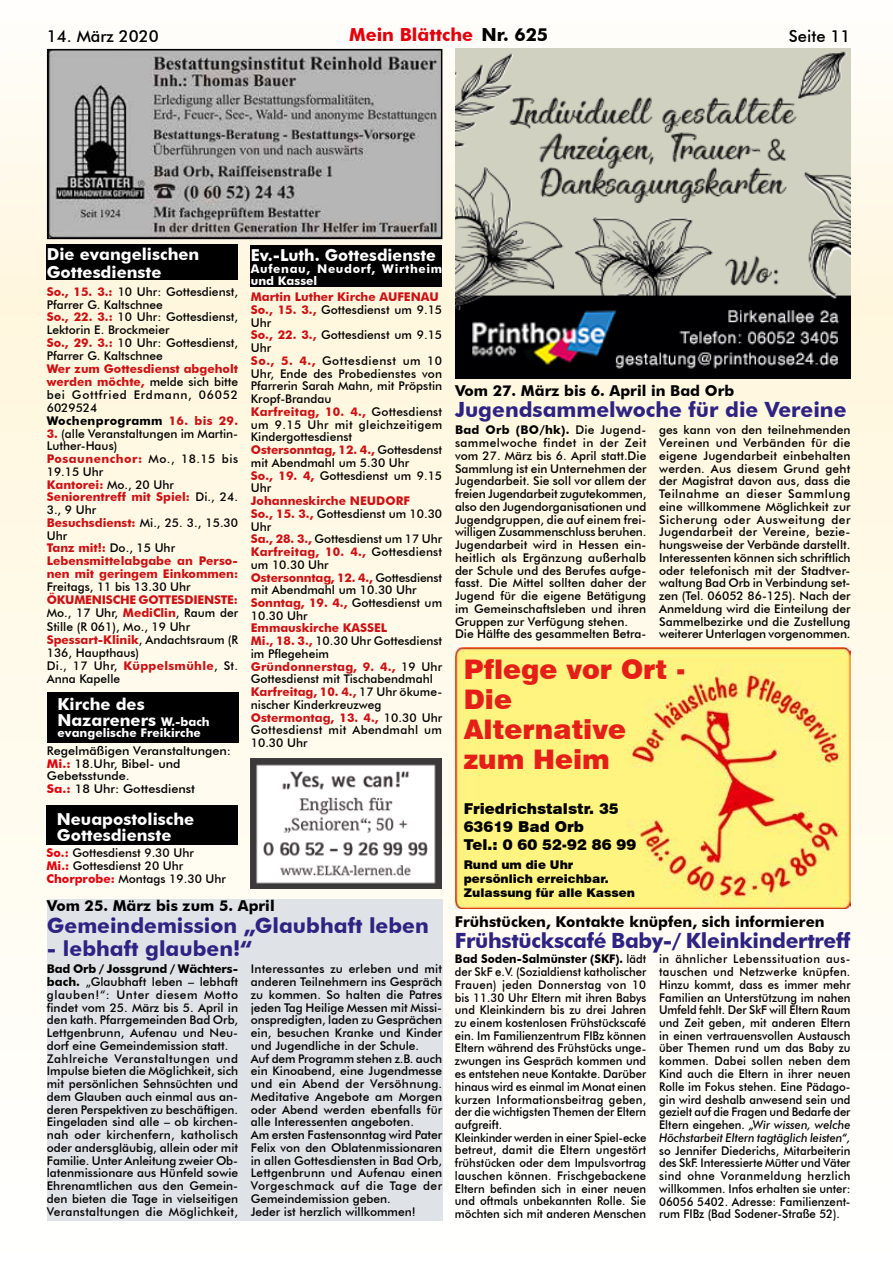
<style>
.page{position:relative;width:893px;height:1263px;background:#fff}
.page>*{position:absolute;margin:0;border:0;box-sizing:border-box;transform-origin:0 0}
.t1{font:900 27px/30px "Swiss 721 BT";color:#e51f18}
.t2{font:700 21px "Futura BT";color:#2e2382}
.t3{font:700 18px "Futura BT";color:#e3000b}
.t4{font:700 16.5px/16.5px "Futura BT";color:#fff}
.t5{font:500 16.5px "Futura BT";color:#000}
.t6{font:700 15px "Futura BT";color:#000}
.t7{font:900 15px/18px "Swiss 721 BT";color:#000}
.t8{font:500 12px/12.8px "Futura BT";color:#000}
.t9{font:500 12px/12.8px "Futura BT";color:#000;text-align:justify;scale:.95 1}
.t10{font:700 12px/12.8px "Futura BT";color:#cd1013}
.t11{font:500 12px/12.8px "Futura BT";color:#000;scale:1.05 1}
.t12{font:900 12px/14.4px "Swiss 721 BT";color:#000}
.t13{font:700 12px/12px "Futura BT";letter-spacing:.055em;color:#fff}
.t14{font:700 12px "Futura BT";color:#fff}
.s1{color:#000}
.s2{font-weight:700;color:#cd1013}
.s3{font-weight:500;color:#000}
.s4{font-size:12px}
.s5{font-weight:700;color:#e3000b}
.s6{font-weight:700}
.s7{font-style:italic}
</style>
<div class="page">
<img style="left:0;top:48px;width:893px;height:1173px">
<div style="left:47px;top:899px;width:395px;height:321px;background:#dfe3e7"></div>
<div style="left:47px;top:245px;width:191px;height:35px;background:#000"></div>
<div style="left:47px;top:805px;width:191px;height:39px;background:#000"></div>
<div style="left:47px;top:693px;width:191px;height:50px;background:#000"></div>
<div style="left:251px;top:245px;width:191px;height:41px;background:#000"></div>
<img style="left:50px;top:52px;width:389px;height:184px">
<div style="left:47px;top:49px;width:395px;height:190px;border:2px solid #000"></div>
<img style="left:455px;top:49px;width:395px;height:329px">
<img style="left:455px;top:647px;width:395px;height:262px">
<img style="left:251px;top:758px;width:191px;height:130px">
<h3 class="t5" style="left:47px;top:26px;width:114px">14. März 2020</h3>
<h3 class="t3" style="left:349px;top:24px;width:201px">Mein Blättche <span class="s1">Nr. 625</span></h3>
<h3 class="t5" style="left:789px;top:26px;width:63px">Seite 11</h3>
<h3 class="t4" style="left:47px;top:245px;width:154px;line-height:17.7px">Die evangelischen<br>Gottesdienste</h3>
<p class="t8" style="left:47px;top:285px;width:193px"><span class="s2">So., 15. 3.:</span> 10 Uhr: Gottesdienst,<br>Pfarrer G. Kaltschnee<br><span class="s2">So., 22. 3.:</span> 10 Uhr: Gottesdienst,<br>Lektorin E. Brockmeier<br><span class="s2">So., 29. 3.:</span> 10 Uhr: Gottesdienst,<br>Pfarrer G. Kaltschnee</p>
<p class="t10" style="left:47px;top:362px;width:193px">Wer zum Gottesdienst abgeholt werden möchte, <span class="s3">melde sich bitte bei Gottfried Erdmann, 06052<br>6029524<br></span><span class="s1">Wochenprogramm</span> 16. bis 29.</p>
<p class="t10" style="left:47px;top:427px;width:193px">3. <span class="s3">(alle Veranstaltungen im Martin-<br>Luther-Haus)<br></span>Posaunenchor: <span class="s3">Mo., 18.15 bis<br>19.15 Uhr<br></span>Kantorei: <span class="s3">Mo., 20 Uhr<br></span>Seniorentreff mit Spiel: <span class="s3">Di., 24.<br>3., 9 Uhr<br></span>Besuchsdienst: <span class="s3">Mi., 25. 3., 15.30<br>Uhr<br></span>Tanz mit!: <span class="s3">Do., 15 Uhr<br></span>Lebensmittelabgabe an Perso&shy;nen mit geringem Einkommen:</p>
<p class="t8" style="left:47px;top:581px;width:145px">Freitags, 11 bis 13.30 Uhr</p>
<p class="t8" style="left:47px;top:593px;width:193px"><span class="s2">ÖKUMENISCHE GOTTESDIENSTE:<br></span>Mo., 17 Uhr, <span class="s2">MediClin</span>, Raum der<br>Stille (R 061), Mo., 19 Uhr<br><span class="s2">Spessart-Klinik</span>, Andachtsraum (R<br>136, Haupthaus)<br>Di., 17 Uhr, <span class="s2">Küppelsmühle</span>, St.<br>Anna Kapelle</p>
<h3 class="t4" style="left:58px;top:696px;width:154px">Kirche des<br>Nazareners <span class="s4">W.-bach</span></h3>
<p class="t14" style="left:58px;top:725px;width:145px">evangelische Freikirche</p>
<p class="t11" style="left:47px;top:744px;width:177px">Regelmäßigen Veranstaltungen:<br><span class="s5">Mi.:</span> 18.Uhr, Bibel- und<br>Gebetsstunde.<br><span class="s5">Sa.:</span> 18 Uhr: Gottesdienst</p>
<h3 class="t4" style="left:57px;top:811px;width:139px">Neuapostolische<br>Gottesdienste</h3>
<p class="t8" style="left:47px;top:846px;width:181px"><span class="s5">So.:</span> Gottesdienst 9.30 Uhr<br><span class="s5">Mi.:</span> Gottesdienst 20 Uhr<br><span class="s5">Chorprobe:</span> Montags 19.30 Uhr</p>
<h3 class="t4" style="left:251px;top:247px;width:187px">Ev.-Luth. Gottesdienste</h3>
<p class="t13" style="left:251px;top:263px;width:193px">Aufenau, Neudorf, Wirtheim und Kassel</p>
<p class="t8" style="left:251px;top:290px;width:193px"><span class="s2">Martin Luther Kirche AUFENAU<br>So., 15. 3.,</span> Gottesdienst um 9.15<br>Uhr<br><span class="s2">So., 22. 3.,</span> Gottesdienst um 9.15<br>Uhr<br><span class="s2">So., 5. 4.,</span> Gottesdienst um 10<br>Uhr, Ende des Probedienstes von<br>Pfarrerin Sarah Mahn, mit Pröpstin<br>Kropf-Brandau<br><span class="s2">Karfreitag, 10. 4.,</span> Gottesdienst um 9.15 Uhr mit gleichzeitigem<br>Kindergottesdienst<br><span class="s2">Ostersonntag, 12. 4.,</span> Gottesdenst mit Abendmahl um 5.30 Uhr<br><span class="s2">So., 19. 4,</span> Gottesdienst um 9.15<br>Uhr</p>
<p class="t8" style="left:251px;top:494px;width:193px"><span class="s2">Johanneskirche NEUDORF<br>So., 15. 3.,</span> Gottesdienst um 10.30<br>Uhr<br><span class="s2">Sa., 28. 3.,</span> Gottesdienst um 17 Uhr<br><span class="s2">Karfreitag, 10. 4.,</span> Gottesdienst um 10.30 Uhr<br><span class="s2">Ostersonntag, 12. 4.,</span> Gottesdienst mit Abendmahl um 10.30 Uhr<br><span class="s2">Sonntag, 19. 4.,</span> Gottesdienst um<br>10.30 Uhr</p>
<p class="t8" style="left:251px;top:622px;width:193px"><span class="s2">Emmauskirche KASSEL<br>Mi., 18. 3.,</span> 10.30 Uhr Gottesdienst im Pflegeheim<br><span class="s2">Gründonnerstag, 9. 4.,</span> 19 Uhr<br>Gottesdienst mit Tischabendmahl<br><span class="s2">Karfreitag, 10. 4.,</span> 17 Uhr ökume&shy;nischer Kinderkreuzweg<br><span class="s2">Ostermontag, 13. 4.,</span> 10.30 Uhr<br>Gottesdienst mit Abendmahl um<br>10.30 Uhr</p>
<p class="t6" style="left:47px;top:896px;width:229px">Vom 25. März bis zum 5. April</p>
<h2 class="t2" style="left:47px;top:913px;width:383px">Gemeindemission „Glaubhaft leben</h2>
<h2 class="t2" style="left:47px;top:935px;width:207px">- lebhaft glauben!“</h2>
<p class="t8" style="left:47px;top:963px;width:193px"><span class="s6">Bad Orb / Jossgrund / Wächters&shy;bach.</span> „Glaubhaft leben – lebhaft glauben!“: Unter diesem Motto findet vom 25. März bis 5. April in den kath. Pfarrgemeinden Bad Orb, Lettgenbrunn, Aufenau und Neu&shy;dorf eine Gemeindemission statt.<br>Zahlreiche Veranstaltungen und Impulse bieten die Möglichkeit, sich mit persönlichen Sehnsüchten und dem Glauben auch einmal aus an&shy;deren Perspektiven zu beschäftigen.<br>Eingeladen sind alle – ob kirchen&shy;nah oder kirchenfern, katholisch oder andersgläubig, allein oder mit Familie. Unter Anleitung zweier Ob&shy;latenmissionare aus Hünfeld sowie Ehrenamtlichen aus den Gemein&shy;den bieten die Tage in vielseitigen Veranstaltungen die Möglichkeit,</p>
<p class="t8" style="left:251px;top:963px;width:193px">Interessantes zu erleben und mit anderen Teilnehmern ins Gespräch zu kommen. So halten die Patres jeden Tag Heilige Messen mit Missi&shy;onspredigten, laden zu Gesprächen ein, besuchen Kranke und Kinder und Jugendliche in der Schule.<br>Auf dem Programm stehen z.B. auch ein Kinoabend, eine Jugendmesse und ein Abend der Versöhnung.<br>Meditative Angebote am Morgen oder Abend werden ebenfalls für alle Interessenten angeboten.<br>Am ersten Fastensonntag wird Pater<br>Felix von den Oblatenmissionaren in allen Gottesdiensten in Bad Orb,<br>Lettgenbrunn und Aufenau einen<br>Vorgeschmack auf die Tage der<br>Gemeindemission geben.<br>Jeder ist herzlich willkommen!</p>
<p class="t6" style="left:455px;top:382px;width:281px">Vom 27. März bis 6. April in Bad Orb</p>
<h2 class="t2" style="left:455px;top:397px;width:393px">Jugendsammelwoche für die Vereine</h2>
<p class="t8" style="left:659px;top:424px;width:193px;text-align:justify">ges kann von den teilnehmenden Vereinen und Verbänden für die eigene Jugendarbeit einbehalten werden. Aus diesem Grund geht der Magistrat davon aus, dass die Teilnahme an dieser Sammlung eine willkommene Möglichkeit zur Sicherung oder Ausweitung der Jugendarbeit der Vereine, bezie&shy;hungsweise der Verbände darstellt.<br>Interessenten können sich schriftlich oder telefonisch mit der Stadtver&shy;waltung Bad Orb in Verbindung set&shy;zen (Tel. 06052 86-125). Nach der Anmeldung wird die Einteilung der Sammelbezirke und die Zustellung weiterer Unterlagen vorgenommen.</p>
<p class="t8" style="left:455px;top:424px;width:193px"><span class="s6">Bad Orb (BO/hk).</span> Die Jugend&shy;sammelwoche findet in der Zeit vom 27. März bis 6. April statt.Die Sammlung ist ein Unternehmen der Jugendarbeit. Sie soll vor allem der freien Jugendarbeit zugutekommen, also den Jugendorganisationen und Jugendgruppen, die auf einem frei&shy;willigen Zusammenschluss beruhen.<br>Jugendarbeit wird in Hessen ein&shy;heitlich als Ergänzung außerhalb der Schule und des Berufes aufge&shy;fasst. Die Mittel sollten daher der Jugend für die eigene Betätigung im Gemeinschaftsleben und ihren Gruppen zur Verfügung stehen.<br>Die Hälfte des gesammelten Betra-</p>
<h1 class="t1" style="left:464px;top:654px;width:223px">Pflege vor Ort -<br>Die<br>Alternative zum Heim</h1>
<p class="t7" style="left:464px;top:799px;width:174px">Friedrichstalstr. 35<br>63619 Bad Orb<br>Tel.: 0 60 52-92 86 99</p>
<p class="t12" style="left:464px;top:857px;width:173px">Rund um die Uhr persönlich erreichbar.<br>Zulassung für alle Kassen</p>
<p class="t6" style="left:455px;top:912px;width:371px">Frühstücken, Kontakte knüpfen, sich informieren</p>
<h2 class="t2" style="left:455px;top:927px;width:397px">Frühstückscafé Baby-/ Kleinkindertreff</h2>
<p class="t9" style="left:455px;top:952px;width:203px;text-align:left"><span class="s6">Bad Soden-Salmünster (SKF).</span> lädt der SkF e.V. (Sozialdienst katholischer Frauen) jeden Donnerstag von 10 bis 11.30 Uhr Eltern mit ihren Babys und Kleinkindern bis zu drei Jahren zu einem kostenlosen Frühstückscafé ein. Im Familienzentrum FIBz können Eltern während des Frühstücks unge&shy;zwungen ins Gespräch kommen und es entstehen neue Kontakte. Darüber hinaus wird es einmal im Monat einen kurzen Informationsbeitrag geben, der die wichtigsten Themen der Eltern aufgreift.<br>Kleinkinder werden in einer Spiel-ecke betreut, damit die Eltern ungestört frühstücken oder dem Impulsvortrag lauschen können. Frischgebackene Eltern befinden sich in einer neuen und oftmals unbekannten Rolle. Sie möchten sich mit anderen Menschen</p>
<p class="t9" style="left:659px;top:952px;width:203px">in ähnlicher Lebenssituation aus&shy;tauschen und Netzwerke knüpfen.<br>Hinzu kommt, dass es immer mehr Familien an Unterstützung im nahen Umfeld fehlt. Der SkF will Eltern Raum und Zeit geben, mit anderen Eltern in einen vertrauensvollen Austausch über Themen rund um das Baby zu kommen. Dabei sollen neben dem Kind auch die Eltern in ihrer neuen Rolle im Fokus stehen. Eine Pädago&shy;gin wird deshalb anwesend sein und gezielt auf die Fragen und Bedarfe der Eltern eingehen. <span class="s7">„Wir wissen, welche Höchstarbeit Eltern tagtäglich leisten“,</span></p>
<p class="t9" style="left:659px;top:1144px;width:203px">so Jennifer Diederichs, Mitarbeiterin des SkF. Interessierte Mütter und Väter sind ohne Voranmeldung herzlich willkommen. Infos erhalten sie unter:<br>06056 5402. Adresse: Familienzent&shy;rum FIBz (Bad Sodener-Straße 52).</p>
</div>
